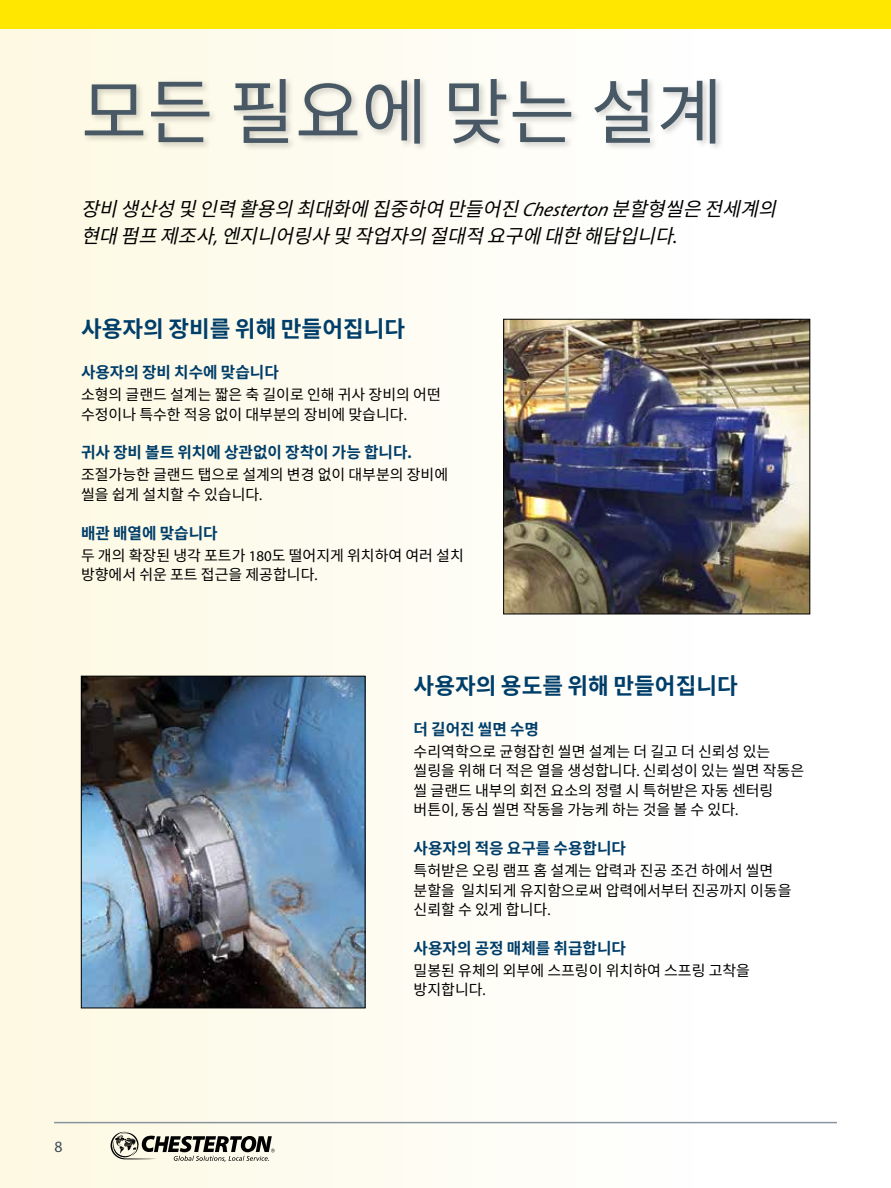
<style>
.page{position:relative;width:891px;height:1188px;background:#fff}
.page>*{position:absolute;margin:0;border:0;box-sizing:border-box;transform-origin:0 0}
.t1{font:72px "Noto Sans CJ Kkr";color:#485865}
.t2{font:700 22.5px "Noto Sans CJ Kkr";color:#003e6a}
.t3{font:italic 19.5px/27px "Noto Sans CJ Kkr";color:#000}
.t4{font:700 15.75px "Noto Sans CJ Kkr";color:#003e6a}
.t5{font:15.75px "Myriad Pro";color:#3d4a57}
.t6{font:15px/19.5px "Noto Sans CJ Kkr";color:#000}
.s1{font-family:"Myriad Pro"}
</style>
<div class="page">
<div style="left:0;top:0;width:697px;height:1188px;background:linear-gradient(to right,#fdf8e1,#fefefe)"></div>
<svg style="left:111px;top:1131px;width:164px;height:31px;background:#acaa9f"></svg>
<hr style="left:54px;top:1122px;width:783px;height:1px;background:#89949e">
<div style="left:0;top:0;width:891px;height:28px;background:#ffe700"></div>
<img style="left:505px;top:321px;width:303px;height:291px">
<div style="left:503px;top:319px;width:307px;height:295px;border:1px solid #000"></div>
<div style="left:82px;top:75px;width:642px;height:78px;background:#000;opacity:.2"></div>
<img style="left:83px;top:678px;width:280px;height:328px">
<div style="left:81px;top:676px;width:284px;height:332px;border:1px solid #000"></div>
<h1 class="t1" style="left:81px;top:71px;width:643px">모든 필요에 맞는 설계</h1>
<h3 class="t3" style="left:81px;top:195px;width:708px">장비 생산성 및 인력 활용의 최대화에 집중하여 만들어진 <span class="s1">Chesterton</span> 분할형씰은 전세계의 현대 펌프 제조사<span class="s1">,</span> 엔지니어링사 및 작업자의 절대적 요구에 대한 해답입니다<span class="s1">.</span></h3>
<h2 class="t2" style="left:81px;top:316px;width:326px">사용자의 장비를 위해 만들어집니다</h2>
<p class="t4" style="left:81px;top:363px;width:199px">사용자의 장비 치수에 맞습니다</p>
<p class="t6" style="left:81px;top:385px;width:361px">소형의 글랜드 설계는 짧은 축 길이로 인해 귀사 장비의 어떤 수정이나 특수한 적응 없이 대부분의 장비에 맞습니다<span class="s1">.</span></p>
<p class="t4" style="left:81px;top:444px;width:332px">귀사 장비 볼트 위치에 상관없이 장착이 가능 합니다<span class="s1">.</span></p>
<p class="t6" style="left:81px;top:466px;width:369px">조절가능한 글랜드 탭으로 설계의 변경 없이 대부분의 장비에 씰을 쉽게 설치할 수 있습니다<span class="s1">.</span></p>
<p class="t4" style="left:81px;top:524px;width:138px">배관 배열에 맞습니다</p>
<p class="t6" style="left:81px;top:546px;width:384px">두 개의 확장된 냉각 포트가 <span class="s1">180</span>도 떨어지게 위치하여 여러 설치 방향에서 쉬운 포트 접근을 제공합니다<span class="s1">.</span></p>
<h2 class="t2" style="left:414px;top:673px;width:326px">사용자의 용도를 위해 만들어집니다</h2>
<p class="t4" style="left:414px;top:720px;width:127px">더 길어진 씰면 수명</p>
<p class="t6" style="left:414px;top:742px;width:392px">수리역학으로 균형잡힌 씰면 설계는 더 길고 더 신뢰성 있는 씰링을 위해 더 적은 열을 생성합니다<span class="s1">.</span> 신뢰성이 있는 씰면 작동은 씰 글랜드 내부의 회전 요소의 정렬 시 특허받은 자동 센터링 버튼이<span class="s1">,</span> 동심 씰면 작동을 가능케 하는 것을 볼 수 있다<span class="s1">.</span></p>
<p class="t4" style="left:414px;top:839px;width:214px">사용자의 적응 요구를 수용합니다</p>
<p class="t6" style="left:414px;top:861px;width:379px">특허받은 오링 램프 홈 설계는 압력과 진공 조건 하에서 씰면 분할을 일치되게 유지함으로써 압력에서부터 진공까지 이동을 신뢰할 수 있게 합니다<span class="s1">.</span></p>
<p class="t4" style="left:414px;top:939px;width:214px">사용자의 공정 매체를 취급합니다</p>
<p class="t6" style="left:414px;top:961px;width:338px">밀봉된 유체의 외부에 스프링이 위치하여 스프링 고착을 방지합니다<span class="s1">.</span></p>
<p class="t5" style="left:54px;top:1137px;width:10px">8</p>
</div>
